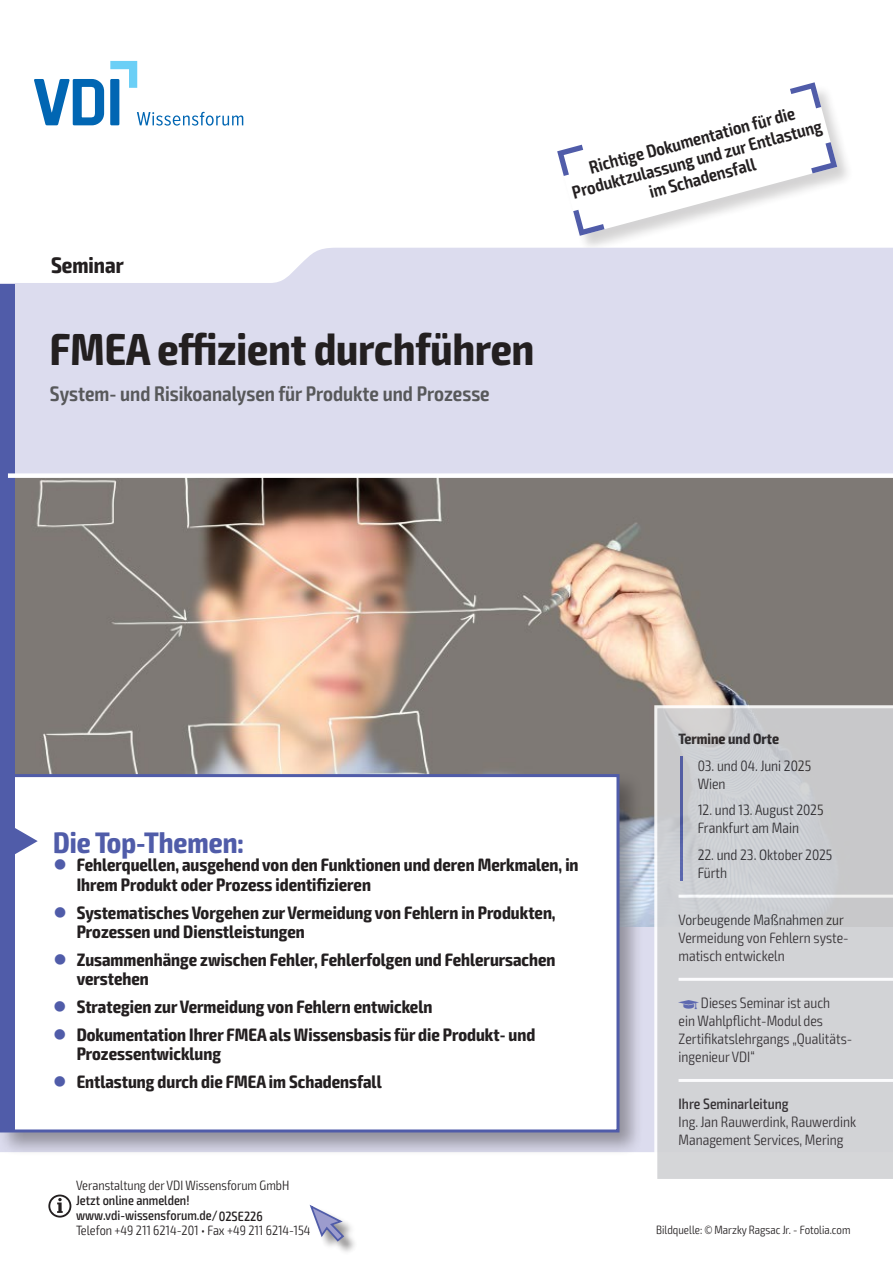
<style>
.page{position:relative;width:893px;height:1263px;background:#fff}
.page>*{position:absolute;margin:0;border:0;box-sizing:border-box;transform-origin:0 0}
.t1{font:700 condensed 45px "Exo 2";color:#231f20}
.t2{font:700 condensed 29.7px "Exo 2";color:#505ca9}
.t3{font:700 condensed 22.5px "Exo 2";color:#231f20}
.t4{font:600 condensed 21px "Exo 2";color:#57585a}
.t5{font:700 condensed 18px/19.5px "Exo 2";color:#231f20}
.t6{font:600 condensed 18px/19.5px "Exo 2";color:#231f20;text-align:center}
.t7{font:300 condensed 15px/18px "Exo 2";color:#231f20}
.t8{font:500 condensed 15px "Exo 2";color:#231f20}
.t9{font:700 condensed 15px "Exo 2";color:#231f20}
.t10{font:300 condensed 13.5px "Exo 2";color:#231f20}
.t11{font:500 condensed 13.5px/15px "Exo 2";color:#231f20}
.t12{font:300 condensed 12px "Exo 2";color:#231f20}
.t13{font:6px "VDI Iconset S4 A Regular";color:#505ca9}
.s1{color:#505ca9}
</style>
<div class="page">
<div style="left:558px;top:83px;width:297px;height:170px;background:#231f20;opacity:.2"></div>
<svg style="left:557px;top:82px;width:280px;height:154px"></svg>
<div style="left:0;top:248px;width:893px;height:904px;background:#dcdcee"></div>
<img style="left:14px;top:478px;width:879px;height:449px">
<div style="left:0;top:770px;width:644px;height:387px;background:#231f20;opacity:.4"></div>
<div style="left:2px;top:776px;width:616px;height:355px;background:#fff"></div>
<div style="left:3px;top:777px;width:11px;height:352px;background:#505ca9"></div>
<div style="left:0;top:774px;width:619px;height:358px;border:3px solid #505ca9"></div>
<svg style="left:14px;top:826px;width:24px;height:30px"></svg>
<div style="left:0;top:284px;width:14px;height:520px;background:#505ca9"></div>
<div style="left:8px;top:473px;width:885px;height:5px;background:#fff"></div>
<svg style="left:654px;top:705px;width:239px;height:474px;background:#cfd0d4"></svg>
<div style="left:311px;top:1206px;width:47px;height:49px;background:#231f20;opacity:.5"></div>
<svg style="left:309px;top:1205px;width:37px;height:38px"></svg>
<svg style="left:48px;top:1194px;width:23px;height:23px"></svg>
<svg style="left:34px;top:61px;width:209px;height:65px"></svg>
<p class="t3" style="left:51px;top:252px;width:74px">Seminar</p>
<h1 class="t1" style="left:50px;top:322px;width:486px">FMEA effizient durchführen</h1>
<p class="t4" style="left:50px;top:381px;width:441px">System- und Risikoanalysen für Produkte und Prozesse</p>
<p class="t6" style="left:565px;top:165px;width:259px;rotate:-15deg">Richtige Dokumentation für die<br>Produktzulassung und zur Entlastung im Schadensfall</p>
<h2 class="t2" style="left:53px;top:825px;width:192px">Die Top-Themen:</h2>
<p class="t5" style="left:77px;top:856px;width:503px;text-indent:-23px"><span class="s1">●</span> Fehlerquellen, ausgehend von den Funktionen und deren Merkmalen, in<br>Ihrem Produkt oder Prozess identifizieren</p>
<p class="t5" style="left:77px;top:903px;width:480px;text-indent:-23px"><span class="s1">●</span> Systematisches Vorgehen zur Vermeidung von Fehlern in Produkten,<br>Prozessen und Dienstleistungen</p>
<p class="t5" style="left:77px;top:950px;width:480px;text-indent:-23px"><span class="s1">●</span> Zusammenhänge zwischen Fehler, Fehlerfolgen und Fehlerursachen verstehen</p>
<p class="t5" style="left:53px;top:997px;width:381px"><span class="s1">●</span> Strategien zur Vermeidung von Fehlern entwickeln</p>
<p class="t5" style="left:77px;top:1025px;width:460px;text-indent:-23px"><span class="s1">●</span> Dokumentation Ihrer FMEA als Wissensbasis für die Produkt- und<br>Prozessentwicklung</p>
<p class="t5" style="left:53px;top:1072px;width:330px"><span class="s1">●</span> Entlastung durch die FMEA im Schadensfall</p>
<p class="t10" style="left:76px;top:1178px;width:215px">Veranstaltung der VDI Wissensforum GmbH</p>
<p class="t11" style="left:76px;top:1193px;width:188px">Jetzt online anmelden! www.vdi-wissensforum.de/02SE226</p>
<p class="t10" style="left:76px;top:1223px;width:236px">Telefon +49 211 6214-201 • Fax +49 211 6214-154</p>
<p class="t9" style="left:679px;top:730px;width:102px">Termine und Orte</p>
<p class="t7" style="left:698px;top:757px;width:115px">03. und 04. Juni 2025<br>Wien</p>
<p class="t7" style="left:698px;top:801px;width:127px">12. und 13. August 2025<br>Frankfurt am Main</p>
<p class="t7" style="left:698px;top:846px;width:136px">22. und 23. Oktober 2025<br>Fürth</p>
<p class="t7" style="left:679px;top:911px;width:172px">Vorbeugende Maßnahmen zur<br>Vermeidung von Fehlern syste&shy;matisch entwickeln</p>
<p class="t13" style="left:679px;top:999px;width:22px">z</p>
<p class="t7" style="left:679px;top:994px;width:175px;text-indent:22px">Dieses Seminar ist auch<br>ein Wahlpflicht-Modul des<br>Zertifikatslehrgangs „Qualitäts&shy;ingenieur VDI“</p>
<p class="t8" style="left:679px;top:1095px;width:112px">Ihre Seminarleitung</p>
<p class="t7" style="left:679px;top:1113px;width:179px">Ing. Jan Rauwerdink, Rauwerdink<br>Management Services, Mering</p>
<p class="t12" style="left:656px;top:1223px;width:196px">Bildquelle: © Marzky Ragsac Jr. - Fotolia.com</p>
</div>
